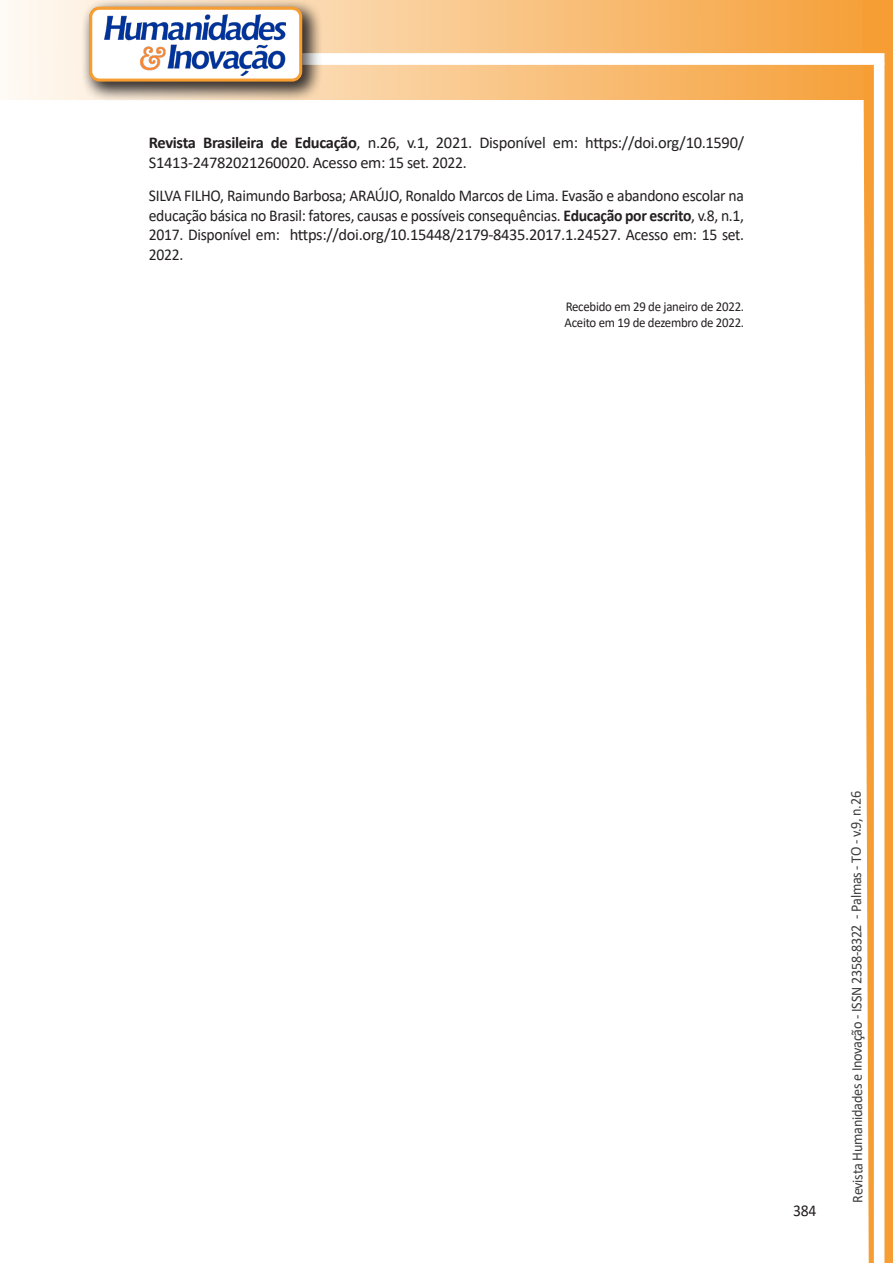
<style>
.page{position:relative;width:893px;height:1263px;background:#fff}
.page>*{position:absolute;margin:0;border:0;box-sizing:border-box;transform-origin:0 0}
.texto{font:16.5px/19.8px "Calibri";letter-spacing:-.02em;color:#231f20;text-align:justify;scale:.95 1}
.texto-2{font:16.5px/19.8px "Calibri";letter-spacing:-.02em;color:#231f20}
.t1{font:15px "Calibri";letter-spacing:-.025em;color:#3e3e3f;scale:.95 1}
.texto-3{font:13.5px "Calibri";letter-spacing:-.02em;color:#231f20;scale:.95 1}
.s1{font-weight:700}
</style>
<div class="page">
<svg style="left:5px;top:0;width:858px;height:100px;background:#f9c484"></svg>
<div style="left:302px;top:53px;width:582px;height:12px;background:#fff;border:2px solid #fff"></div>
<svg style="left:863px;top:0;width:30px;height:1263px"></svg>
<div style="left:81px;top:0;width:241px;height:102px;background:#231f20;opacity:.75"></div>
<svg style="left:91px;top:8px;width:210px;height:72px"></svg>
<div style="left:89px;top:7px;width:213px;height:75px;border:3px solid #f69e34;border-radius:9px"></div>
<p class="texto-2" style="left:149px;top:133px;width:597px"><span class="s1">Revista Brasileira de Educação</span>, n.26, v.1, 2021. Disponível em: https://doi.org/10.1590/<br>S1413-24782021260020. Acesso em: 15 set. 2022.</p>
<p class="texto" style="left:149px;top:185px;width:628px">SILVA FILHO, Raimundo Barbosa; ARAÚJO, Ronaldo Marcos de Lima. Evasão e abandono escolar na educação básica no Brasil: fatores, causas e possíveis consequências. <span class="s1">Educação por escrito</span>, v.8, n.1, 2017. Disponível em: https://doi.org/10.15448/2179-8435.2017.1.24527. Acesso em: 15 set.<br>2022.</p>
<p class="texto-3" style="left:566px;top:297px;width:189px">Recebido em 29 de janeiro de 2022.</p>
<p class="texto-3" style="left:565px;top:313px;width:190px">Aceito em 19 de dezembro de 2022.</p>
<p class="texto" style="left:793px;top:1200px;width:26px">384</p>
<p class="t1" style="left:846px;top:1203px;width:435px;rotate:-90deg">Revista Humanidades e Inovação - ISSN 2358-8322 - Palmas - TO - v.9, n.26</p>
</div>
